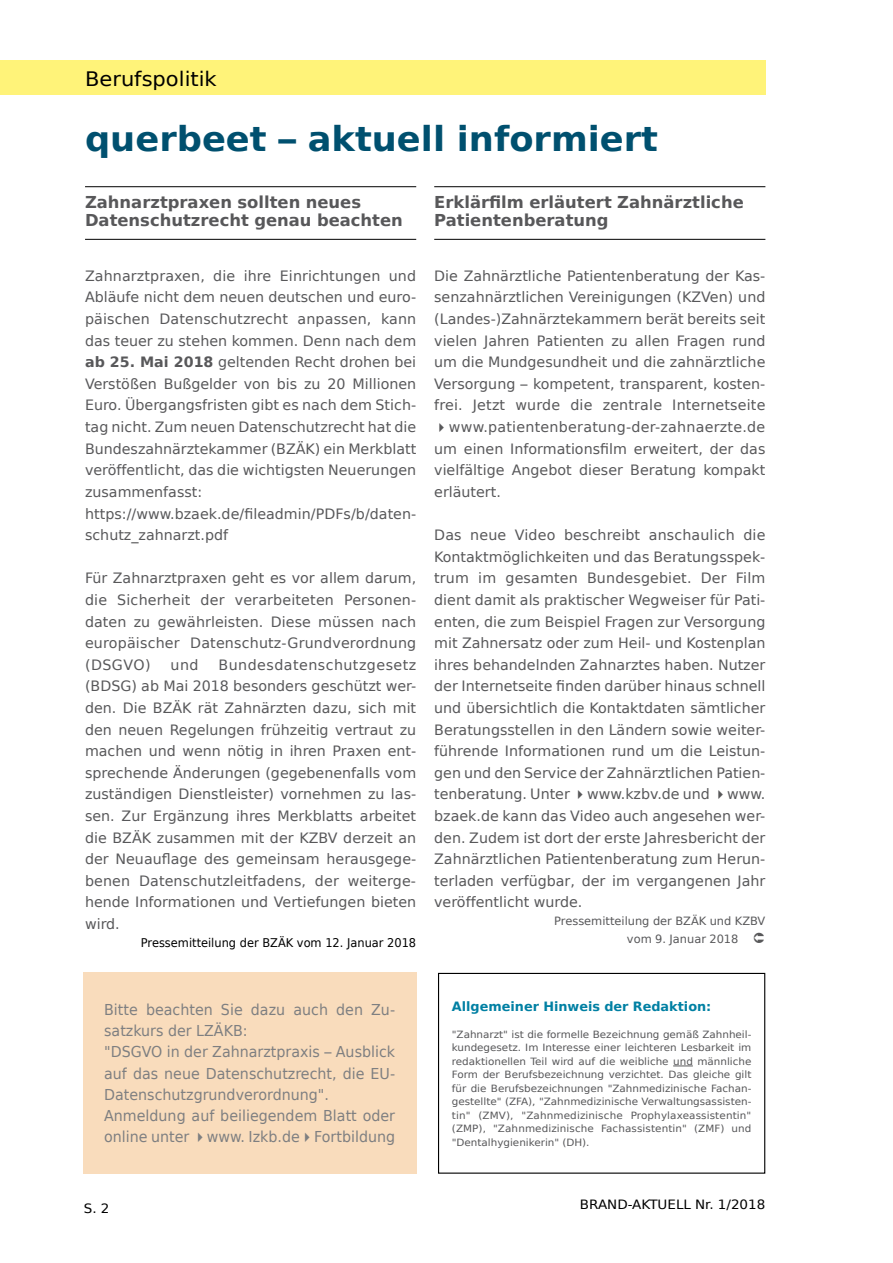
<style>
.page{position:relative;width:893px;height:1263px;background:#fff}
.page>*{position:absolute;margin:0;border:0;box-sizing:border-box;transform-origin:0 0}
.t1{font:700 34.2px "Bitstream Vera Sans";color:#00506f}
.t2{font:19.95px "Bitstream Vera Sans";color:#000;scale:1.05 1}
.t3{font:700 16.35px/18px "Bitstream Vera Sans";color:#58585a}
.t4{font:15px/21.3px "Bitstream Vera Sans";color:#7e7f81;scale:.95 1}
.t5{font:14.25px/21.6px "Bitstream Vera Sans";color:#58585a;text-align:justify}
.t6{font:700 12.9px "Bitstream Vera Sans";color:#0080a3}
.t7{font:12.9px "Bitstream Vera Sans";color:#000;scale:1.05 1}
.t8{font:12px "Bitstream Vera Sans";color:#000;scale:.95 1}
.t9{font:11.4px/18px "Bitstream Vera Sans";color:#58585a}
.t10{font:10.05px/13.5px "Bitstream Vera Sans";letter-spacing:.01em;color:#58585a;text-align:justify;scale:1.04 1}
.s1{font-weight:700}
</style>
<div class="page">
<div style="left:0;top:60px;width:765px;height:34px;background:#fff379"></div>
<hr style="left:85px;top:186px;width:331px;height:1px;background:#000">
<hr style="left:85px;top:239px;width:331px;height:1px;background:#000">
<hr style="left:434px;top:186px;width:331px;height:1px;background:#000">
<hr style="left:434px;top:239px;width:331px;height:1px;background:#000">
<div style="left:83px;top:972px;width:333px;height:202px;background:#f9dcbc"></div>
<svg style="left:673px;top:1065px;width:20px;height:1px"></svg>
<div style="left:438px;top:973px;width:327px;height:201px;border:1px solid #000"></div>
<h2 class="t2" style="left:85px;top:68px;width:127px">Berufspolitik</h2>
<h1 class="t1" style="left:85px;top:119px;width:574px">querbeet – aktuell informiert</h1>
<p class="t3" style="left:85px;top:194px;width:319px">Zahnarztpraxen sollten neues<br>Datenschutzrecht genau beachten</p>
<p class="t5" style="left:85px;top:265px;width:333px;text-align:left">Zahnarztpraxen, die ihre Einrichtungen und Abläufe nicht dem neuen deutschen und euro&shy;päischen Datenschutzrecht anpassen, kann das teuer zu stehen kommen. Denn nach dem <span class="s1">ab 25. Mai 2018</span> geltenden Recht drohen bei Verstößen Bußgelder von bis zu 20 Millionen Euro. Übergangsfristen gibt es nach dem Stich&shy;tag nicht. Zum neuen Datenschutzrecht hat die Bundeszahnärztekammer (BZÄK) ein Merkblatt veröffentlicht, das die wichtigsten Neuerungen zusammenfasst: https://www.bzaek.de/fileadmin/PDFs/b/daten&shy;schutz_zahnarzt.pdf</p>
<p class="t5" style="left:85px;top:568px;width:333px">Für Zahnarztpraxen geht es vor allem darum, die Sicherheit der verarbeiteten Personen&shy;daten zu gewährleisten. Diese müssen nach europäischer Datenschutz-Grundverordnung (DSGVO)</p>
<p class="t5" style="left:85px;top:654px;width:333px;text-indent:134px">Bundesdatenschutzgesetz (BDSG) ab Mai 2018 besonders geschützt wer&shy;den. Die BZÄK rät Zahnärzten dazu, sich mit den neuen Regelungen frühzeitig vertraut zu machen und wenn nötig in ihren Praxen ent&shy;sprechende Änderungen (gegebenenfalls vom zuständigen Dienstleister) vornehmen zu las&shy;sen. Zur Ergänzung ihres Merkblatts arbeitet die BZÄK zusammen mit der KZBV derzeit an der Neuauflage des gemeinsam herausgege&shy;benen Datenschutzleitfadens, der weiterge&shy;hende Informationen und Vertiefungen bieten wird.</p>
<p class="t8" style="left:141px;top:936px;width:291px">Pressemitteilung der BZÄK vom 12. Januar 2018</p>
<p class="t5" style="left:171px;top:654px;width:30px">und</p>
<p class="t3" style="left:434px;top:194px;width:311px">Erklärfilm erläutert Zahnärztliche<br>Patientenberatung</p>
<p class="t5" style="left:434px;top:265px;width:333px">Die Zahnärztliche Patientenberatung der Kas&shy;senzahnärztlichen Vereinigungen (KZVen) und (Landes-)Zahnärztekammern berät bereits seit vielen Jahren Patienten zu allen Fragen rund um die Mundgesundheit und die zahnärztliche Versorgung – kompetent, transparent, kosten&shy;frei. Jetzt wurde die zentrale Internetseite</p>
<p class="t5" style="left:434px;top:416px;width:333px">✔www.patientenberatung-der-zahnaerzte.de um einen Informationsfilm erweitert, der das vielfältige Angebot dieser Beratung kompakt erläutert.</p>
<p class="t5" style="left:434px;top:524px;width:333px">Das neue Video beschreibt anschaulich die Kontaktmöglichkeiten und das Beratungsspek&shy;trum im gesamten Bundesgebiet. Der Film dient damit als praktischer Wegweiser für Pati&shy;enten, die zum Beispiel Fragen zur Versorgung mit Zahnersatz oder zum Heil- und Kostenplan ihres behandelnden Zahnarztes haben. Nutzer der Internetseite finden darüber hinaus schnell und übersichtlich die Kontaktdaten sämtlicher Beratungsstellen in den Ländern sowie weiter&shy;führende Informationen rund um die Leistun&shy;gen und den Service der Zahnärztlichen Patien&shy;tenberatung. Unter ✔www.kzbv.de und ✔www. bzaek.de kann das Video auch angesehen wer&shy;den. Zudem ist dort der erste Jahresbericht der Zahnärztlichen Patientenberatung zum Herun&shy;terladen verfügbar, der im vergangenen Jahr veröffentlicht wurde.</p>
<p class="t9" style="left:627px;top:912px;width:140px;text-indent:-73px">Pressemitteilung der BZÄK und KZBV vom 9. Januar 2018</p>
<p class="t4" style="left:104px;top:999px;width:308px">Bitte beachten Sie dazu auch den Zu&shy;satzkurs der LZÄKB:<br>"DSGVO in der Zahnarztpraxis – Ausblick auf das neue Datenschutzrecht, die EU-Datenschutzgrundverordnung".<br>Anmeldung auf beiliegendem Blatt oder online unter ✔www. Izkb.de✔Fortbildung</p>
<p class="t6" style="left:452px;top:999px;width:261px">Allgemeiner Hinweis der Redaktion:</p>
<p class="t10" style="left:452px;top:1028px;width:290px">"Zahnarzt" ist die formelle Bezeichnung gemäß Zahnheil&shy;kundegesetz. Im Interesse einer leichteren Lesbarkeit im redaktionellen Teil wird auf die weibliche und männliche Form der Berufsbezeichnung verzichtet. Das gleiche gilt für die Berufsbezeichnungen "Zahnmedizinische Fachan&shy;gestellte" (ZFA), "Zahnmedizinische Verwaltungsassisten&shy;tin" (ZMV), "Zahnmedizinische Prophylaxeassistentin" (ZMP), "Zahnmedizinische Fachassistentin" (ZMF) und "Dentalhygienikerin" (DH).</p>
<p class="t7" style="left:84px;top:1201px;width:26px">S. 2</p>
<p class="t7" style="left:580px;top:1197px;width:178px">BRAND-AKTUELL Nr. 1/2018</p>
</div>
